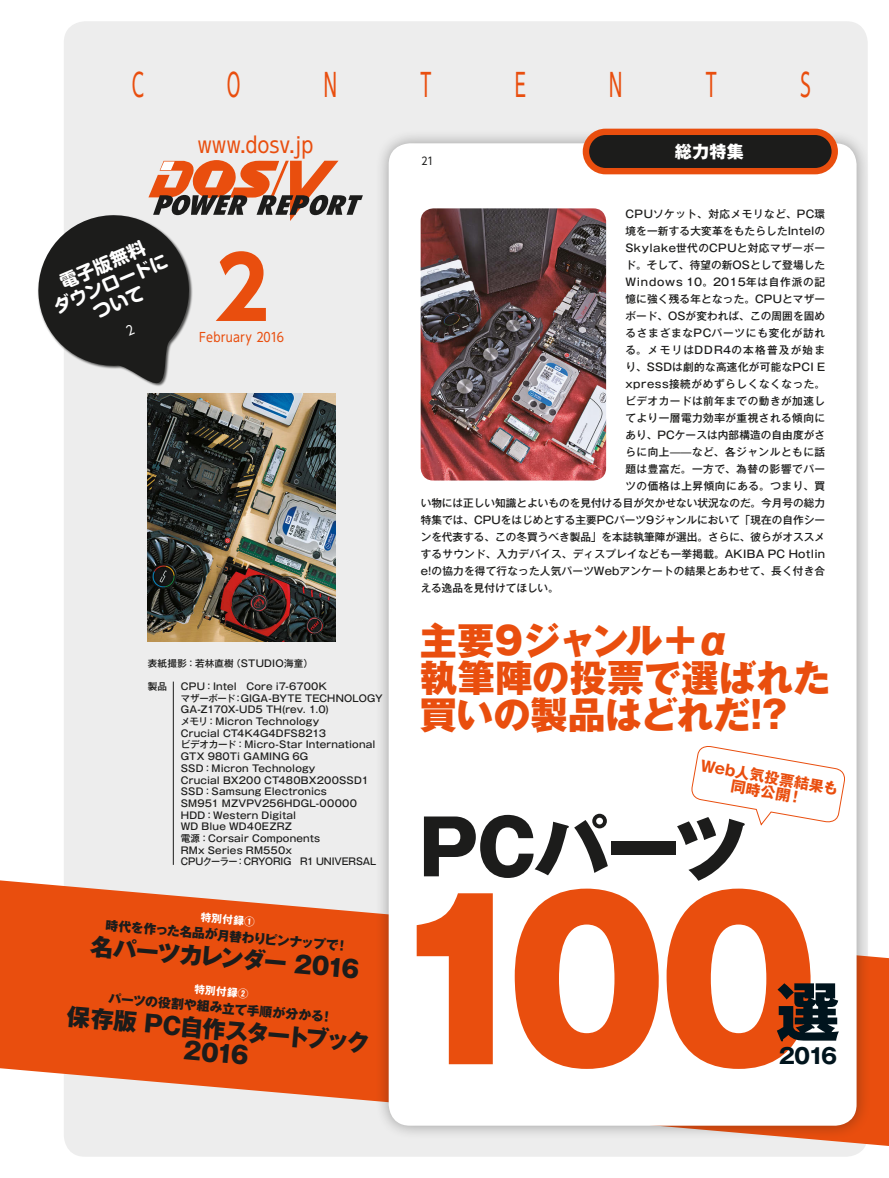
<style>
.page{position:relative;width:889px;height:1178px;background:#fff}
.page>*{position:absolute;margin:0;border:0;box-sizing:border-box;transform-origin:0 0}
.t1{font:800 212.55px "Gothic MB101 Pro";color:#e94e0e}
.t2{font:700 85.05px "UD Shin Go C Oniz Pr 6";color:#e94e0e}
.t3{font:800 74.4px "Gothic MB101 Pro";letter-spacing:-.04em;color:#1c1c1b}
.t4{font:800 63.75px "Gothic MB101 Pro";color:#00141d}
.t5{font:800 37.2px/37.2px "Gothic MB101 Pro";color:#e94e0e}
.t6{font:31.95px "UD Shin Go C Osez Pr 6";color:#e94e0e;scale:.65 1}
.t7{font:800 23.4px/23.4px "Gothic MB101 Pro";color:#1c1c1b;text-align:center}
.t8{font:21.3px "UD Shin Go C Osez Pr 6";letter-spacing:-.005em;color:#e94e0e}
.t9{font:700 21.3px "Gothic MB101 Pro";color:#00141d}
.t10{font:700 17.85px/20.4px "Shin M Go Pro";color:#fff;text-align:center}
.t11{font:800 16.95px "Gothic MB101 Pro";color:#fff}
.t12{font:700 14.85px/14.9px "Gothic MB101 Pro";color:#e94e0e;text-align:center}
.t13{font:800 12.75px "Gothic MB101 Pro";color:#1c1c1b}
.t14{font:12.75px "UD Shin Go C Osez Pr 6";letter-spacing:.01em;color:#e94e0e}
.t15{font:500 10.65px "Gothic MB101 Pro";letter-spacing:.02em;color:#1c1c1b}
.t16{font:500 10.65px "Gothic MB101 Pro";color:#1c1c1b}
.t17{font:500 10.65px "Gothic MB101 Pro";letter-spacing:.055em;color:#1c1c1b}
.t18{font:500 10.65px "Gothic MB101 Pro";letter-spacing:.045em;color:#1c1c1b}
.t19{font:500 10.65px "Gothic MB101 Pro";letter-spacing:.075em;color:#1c1c1b}
.t20{font:500 10.65px "Gothic MB101 Pro";letter-spacing:.05em;color:#1c1c1b}
.t21{font:500 10.65px "Gothic MB101 Pro";letter-spacing:.115em;color:#1c1c1b}
.t22{font:700 10.65px "Gothic MB101 Pro";color:#fff}
.t23{font:10.65px "UD Shin Go C Osez Pr 6";color:#1c1c1b}
.t24{font:500 9.6px/11.7px "Gothic MB101 Pro";letter-spacing:.015em;color:#1c1c1b}
</style>
<div class="page">
<div style="left:64px;top:21px;width:803px;height:1136px;background:#ededed;border-radius:21px"></div>
<svg style="left:0;top:880px;width:889px;height:266px;fill:#e94e0e"></svg>
<div style="left:374px;top:129px;width:496px;height:1011px;background:#1c1c1b;opacity:.4"></div>
<div style="left:389px;top:143px;width:467px;height:982px;background:#fff;border-radius:21px"></div>
<div style="left:586px;top:132px;width:248px;height:39px;background:#1c1c1b;border-radius:20px"></div>
<div style="left:583px;top:129px;width:255px;height:45px;border:6px solid #e94e0e;border-radius:20px"></div>
<img style="left:421px;top:208px;width:185px;height:272px">
<img style="left:148px;top:393px;width:188px;height:249px">
<hr style="left:173px;top:681px;width:1px;height:184px;background:#1c1c1b">
<svg style="left:691px;top:746px;width:154px;height:80px"></svg>
<svg style="left:38px;top:160px;width:325px;height:226px"></svg>
<h3 class="t6" style="left:132px;top:60px;width:21px">C</h3>
<h3 class="t6" style="left:227px;top:60px;width:23px">O</h3>
<h3 class="t6" style="left:324px;top:60px;width:22px">N</h3>
<h3 class="t6" style="left:420px;top:60px;width:19px">T</h3>
<h3 class="t6" style="left:515px;top:60px;width:19px">E</h3>
<h3 class="t6" style="left:609px;top:60px;width:22px">N</h3>
<h3 class="t6" style="left:705px;top:60px;width:19px">T</h3>
<h3 class="t6" style="left:800px;top:60px;width:18px">S</h3>
<h3 class="t8" style="left:198px;top:128px;width:117px">www.dosv.jp</h3>
<h3 class="t10" style="left:42px;top:277px;width:124px;rotate:-23deg">電子版無料<br>ダウンロードについて</h3>
<h2 class="t2" style="left:215px;top:219px;width:55px">2</h2>
<h3 class="t14" style="left:199px;top:327px;width:86px">February 2016</h3>
<p class="t24" style="left:148px;top:656px;width:167px">表紙撮影：若林直樹（STUDIO海童）</p>
<p class="t24" style="left:148px;top:679px;width:21px">製品</p>
<p class="t24" style="left:181px;top:679px;width:204px">CPU：Intel　Core i7-6700K<br>マザーボード：GIGA-BYTE TECHNOLOGY<br>GA-Z170X-UD5 TH(rev. 1.0)<br>メモリ：Micron Technology　<br>Crucial CT4K4G4DFS8213<br>ビデオカード：Micro-Star International<br>GTX 980Ti GAMING 6G<br>SSD：Micron Technology　<br>Crucial BX200 CT480BX200SSD1<br>SSD：Samsung Electronics<br>SM951 MZVPV256HDGL-00000<br>HDD：Western Digital<br>WD Blue WD40EZRZ<br>電源：Corsair Components<br>RMx Series RM550x<br>CPUクーラー：CRYORIG　R1 UNIVERSAL</p>
<p class="t22" style="left:202px;top:908px;width:56px;rotate:5deg">特別付録①</p>
<h3 class="t13" style="left:106px;top:914px;width:245px;rotate:5deg">時代を作った名品が月替わりピンナップで！</h3>
<h3 class="t7" style="left:91px;top:931px;width:272px;rotate:5deg">名パーツカレンダー 2016</h3>
<p class="t22" style="left:195px;top:980px;width:56px;rotate:5deg">特別付録②</p>
<h3 class="t13" style="left:109px;top:987px;width:227px;rotate:5deg">パーツの役割や組み立て手順が分かる！</h3>
<h3 class="t7" style="left:68px;top:1002px;width:305px;rotate:5deg">保存版 PC自作スタートブック<br>2016</h3>
<p class="t23" style="left:421px;top:153px;width:13px">21</p>
<h3 class="t11" style="left:675px;top:137px;width:70px">総力特集</h3>
<p class="t20" style="left:625px;top:205px;width:201px">CPUソケット、対応メモリなど、PC環</p>
<p class="t15" style="left:625px;top:222px;width:201px">境を一新する大変革をもたらしたIntelの</p>
<p class="t18" style="left:625px;top:239px;width:201px">Skylake世代のCPUと対応マザーボー</p>
<p class="t15" style="left:625px;top:256px;width:201px">ド。そして、待望の新OSとして登場した</p>
<p class="t19" style="left:625px;top:273px;width:201px">Windows 10。2015年は自作派の記</p>
<p class="t15" style="left:625px;top:290px;width:201px">憶に強く残る年となった。CPUとマザー</p>
<p class="t15" style="left:625px;top:307px;width:201px">ボード、OSが変われば、この周囲を固め</p>
<p class="t19" style="left:625px;top:324px;width:201px">るさまざまなPCパーツにも変化が訪れ</p>
<p class="t21" style="left:625px;top:341px;width:201px">る。メモリはDDR4の本格普及が始ま</p>
<p class="t15" style="left:625px;top:358px;width:201px">り、SSDは劇的な高速化が可能なPCI E</p>
<p class="t17" style="left:625px;top:375px;width:201px">xpress接続がめずらしくなくなった。</p>
<p class="t18" style="left:625px;top:392px;width:201px">ビデオカードは前年までの動きが加速し</p>
<p class="t18" style="left:625px;top:409px;width:201px">てより一層電力効率が重視される傾向に</p>
<p class="t15" style="left:625px;top:426px;width:201px">あり、PCケースは内部構造の自由度がさ</p>
<p class="t17" style="left:625px;top:443px;width:201px">らに向上——など、各ジャンルともに話</p>
<p class="t17" style="left:625px;top:460px;width:201px">題は豊富だ。一方で、為替の影響でパー</p>
<p class="t17" style="left:625px;top:477px;width:201px">ツの価格は上昇傾向にある。つまり、買</p>
<p class="t16" style="left:421px;top:494px;width:406px">い物には正しい知識とよいものを見付ける目が欠かせない状況なのだ。今月号の総力</p>
<p class="t15" style="left:421px;top:511px;width:406px">特集では、CPUをはじめとする主要PCパーツ9ジャンルにおいて「現在の自作シー</p>
<p class="t16" style="left:421px;top:528px;width:406px">ンを代表する、この冬買うべき製品」を本誌執筆陣が選出。さらに、彼らがオススメ</p>
<p class="t15" style="left:421px;top:545px;width:406px">するサウンド、入力デバイス、ディスプレイなども一挙掲載。AKIBA PC Hotlin</p>
<p class="t15" style="left:421px;top:562px;width:406px">e!の協力を得て行なった人気パーツWebアンケートの結果とあわせて、長く付き合</p>
<p class="t16" style="left:421px;top:579px;width:140px">える逸品を見付けてほしい。</p>
<h3 class="t5" style="left:420px;top:618px;width:412px">主要9ジャンル＋α　<br>執筆陣の投票で選ばれた買いの製品はどれだ!?</h3>
<h3 class="t12" style="left:702px;top:756px;width:141px;rotate:10deg">Web人気投票結果も同時公開！</h3>
<h3 class="t3" style="left:419px;top:786px;width:331px">PCパーツ</h3>
<h1 class="t1" style="left:385px;top:805px;width:435px">100</h1>
<h3 class="t4" style="left:776px;top:958px;width:65px">選</h3>
<h3 class="t9" style="left:778px;top:1038px;width:60px">2016</h3>
</div>
